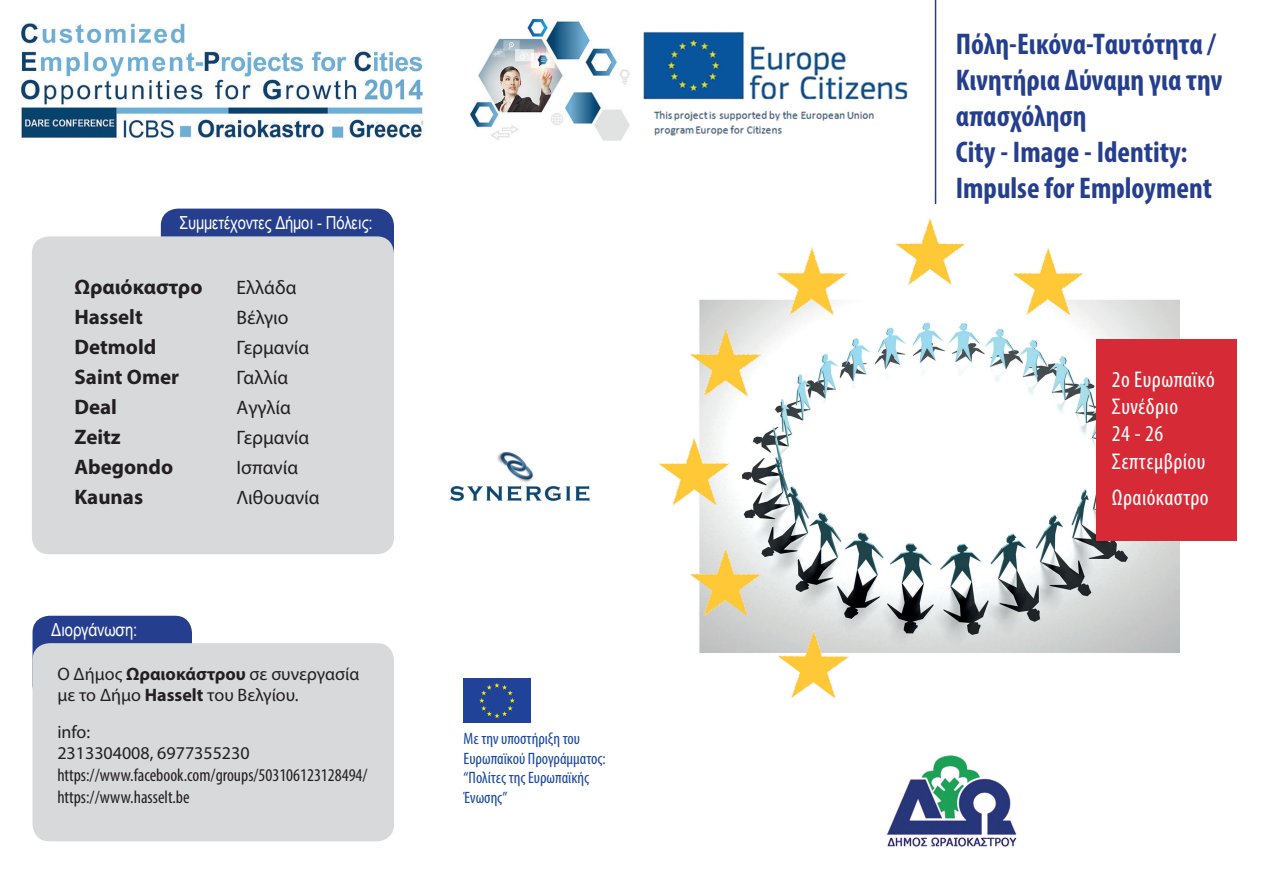
<style>
.page{position:relative;width:1263px;height:893px;background:#fff}
.page>*{position:absolute;margin:0;border:0;box-sizing:border-box;transform-origin:0 0}
.t1{font:700 condensed 30px/36px "Myriad Pro";color:#253f8e}
.t2{font:condensed 22.8px/27.3px "Myriad Pro";letter-spacing:.02em;color:#fff}
.t3{font:700 21px "Myriad Pro";color:#231f20}
.t4{font:19.5px "Myriad Pro";color:#231f20}
.t5{font:18px/21.6px "Myriad Pro";color:#231f20}
.t6{font:condensed 18px/21.6px "Myriad Pro";color:#231f20}
.t7{font:18px "Arial Narrow";letter-spacing:-.01em;color:#fff}
.t8{font:condensed 16.5px/19.8px "Myriad Pro";color:#18469d}
.s1{font-weight:700}
</style>
<div class="page">
<img style="left:886px;top:755px;width:131px;height:92px">
<img style="left:659px;top:203px;width:520px;height:495px">
<div style="left:1096px;top:340px;width:140px;height:201px;background:#d62a36"></div>
<img style="left:463px;top:678px;width:67px;height:44px">
<img style="left:643px;top:32px;width:265px;height:104px">
<img style="left:21px;top:19px;width:609px;height:122px">
<div style="left:33px;top:616px;width:159px;height:86px;background:#253f8e;border-radius:17px"></div>
<div style="left:33px;top:643px;width:361px;height:198px;background:#d8d9db;border-radius:17px"></div>
<hr style="left:935px;top:0;width:1px;height:204px;background:#253f8e">
<div style="left:161px;top:209px;width:233px;height:86px;background:#253f8e;border-radius:17px"></div>
<div style="left:32px;top:236px;width:362px;height:318px;background:#d8d9db;border-radius:17px"></div>
<img style="left:450px;top:451px;width:140px;height:51px">
<p class="t7" style="left:179px;top:209px;width:195px">Συμμετέχοντες Δήμοι - Πόλεις:</p>
<p class="t3" style="left:74px;top:273px;width:130px">Ωραιόκαστρο</p>
<p class="t4" style="left:236px;top:276px;width:62px">Ελλάδα</p>
<p class="t3" style="left:74px;top:303px;width:70px">Hasselt</p>
<p class="t4" style="left:236px;top:306px;width:54px">Βέλγιο</p>
<p class="t3" style="left:74px;top:333px;width:83px">Detmold</p>
<p class="t4" style="left:236px;top:336px;width:74px">Γερμανία</p>
<p class="t3" style="left:74px;top:363px;width:106px">Saint Omer</p>
<p class="t4" style="left:236px;top:366px;width:53px">Γαλλία</p>
<p class="t3" style="left:74px;top:393px;width:44px">Deal</p>
<p class="t4" style="left:236px;top:396px;width:56px">Αγγλία</p>
<p class="t3" style="left:74px;top:423px;width:48px">Zeitz</p>
<p class="t4" style="left:236px;top:426px;width:74px">Γερμανία</p>
<p class="t3" style="left:74px;top:453px;width:100px">Abegondo</p>
<p class="t4" style="left:236px;top:456px;width:63px">Ισπανία</p>
<p class="t3" style="left:74px;top:483px;width:70px">Kaunas</p>
<p class="t4" style="left:236px;top:486px;width:85px">Λιθουανία</p>
<p class="t7" style="left:51px;top:616px;width:88px">Διοργάνωση:</p>
<p class="t5" style="left:57px;top:662px;width:303px">Ο Δήμος <span class="s1">Ωραιοκάστρου</span> σε συνεργασία με το Δήμο <span class="s1">Hasselt</span> του Βελγίου.</p>
<p class="t5" style="left:57px;top:721px;width:194px">info:<br>2313304008, 6977355230</p>
<p class="t6" style="left:57px;top:764px;width:312px">https://www.facebook.com/groups/503106123128494/ https://www.hasselt.be</p>
<p class="t8" style="left:463px;top:728px;width:144px">Με την υποστήριξη του<br>Ευρωπαϊκού Προγράμματος: “Πολίτες της Ευρωπαϊκής<br>Ένωσης”</p>
<p class="t1" style="left:956px;top:26px;width:268px">Πόλη-Εικόνα-Ταυτότητα /<br>Κινητήρια Δύναμη για την απασχόληση<br>City - Image - Identity:<br>Impulse for Employment</p>
<p class="t2" style="left:1112px;top:365px;width:104px">2o Ευρωπαϊκό<br>Συνέδριο<br>24 - 26<br>Σεπτεμβρίου</p>
<p class="t2" style="left:1112px;top:483px;width:98px">Ωραιόκαστρο</p>
</div>
